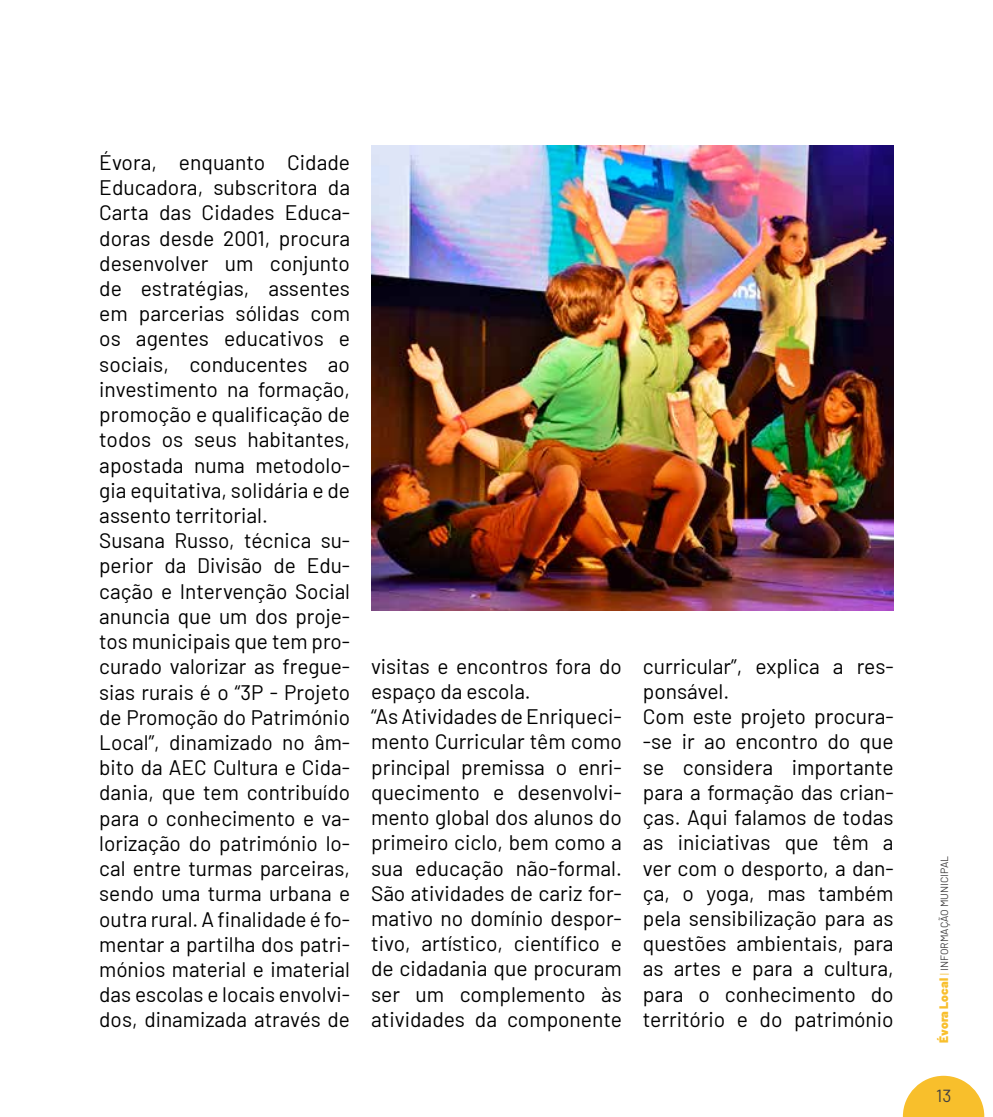
<style>
.page{position:relative;width:993px;height:1117px;background:#fff}
.page>*{position:absolute;margin:0;border:0;box-sizing:border-box;transform-origin:0 0}
.t1{font:21px/25.2px "Barlow";color:#000}
.t2{font:17.5px "Barlow";color:#434141}
.t3{font:10.5px "Barlow";color:#434141}
.s1{font-weight:900;font-size:12.25px;color:#f8bf2c}
.s2{color:#f8bf2c}
</style>
<div class="page">
<svg style="left:902px;top:1075px;width:81px;height:41px"></svg>
<img style="left:371px;top:145px;width:522px;height:465px">
<p class="t1" style="left:99px;top:148px;width:252px">Évora, enquanto Cidade<br>Educadora, subscritora da<br>Carta das Cidades Educa&shy;doras desde 2001, procura desenvolver um conjunto de estratégias, assentes em parcerias sólidas com os agentes educativos e sociais, conducentes ao investimento na formação, promoção e qualificação de todos os seus habitantes, apostada numa metodolo&shy;gia equitativa, solidária e de assento territorial.<br>Susana Russo, técnica su&shy;perior da Divisão de Edu&shy;cação e Intervenção Social anuncia que um dos proje&shy;tos municipais que tem pro&shy;curado valorizar as fregue&shy;sias rurais é o “3P - Projeto de Promoção do Património<br>Local”, dinamizado no âm&shy;bito da AEC Cultura e Cida&shy;dania, que tem contribuído para o conhecimento e va&shy;lorização do património lo&shy;cal entre turmas parceiras, sendo uma turma urbana e outra rural. A finalidade é fo&shy;mentar a partilha dos patri&shy;mónios material e imaterial das escolas e locais envolvi&shy;dos, dinamizada através de</p>
<p class="t1" style="left:371px;top:652px;width:252px">visitas e encontros fora do espaço da escola.<br>“As Atividades de Enriqueci&shy;mento Curricular têm como principal premissa o enri&shy;quecimento e desenvolvi&shy;mento global dos alunos do primeiro ciclo, bem como a sua educação não-formal.<br>São atividades de cariz for&shy;mativo no domínio despor&shy;tivo, artístico, científico e de cidadania que procuram ser um complemento às atividades da componente</p>
<p class="t1" style="left:642px;top:652px;width:252px">curricular”, explica a res&shy;ponsável.<br>Com este projeto procura--se ir ao encontro do que se considera importante para a formação das crian&shy;ças. Aqui falamos de todas as iniciativas que têm a ver com o desporto, a dan&shy;ça, o yoga, mas também pela sensibilização para as questões ambientais, para as artes e para a cultura, para o conhecimento do território e do património</p>
<p class="t3" style="left:936px;top:1042px;width:188px;rotate:-90deg"><span class="s1">Évora Local</span> <span class="s2">|</span> INFORMAÇÃO MUNICIPAL</p>
<p class="t2" style="left:935px;top:1083px;width:17px">13</p>
</div>
